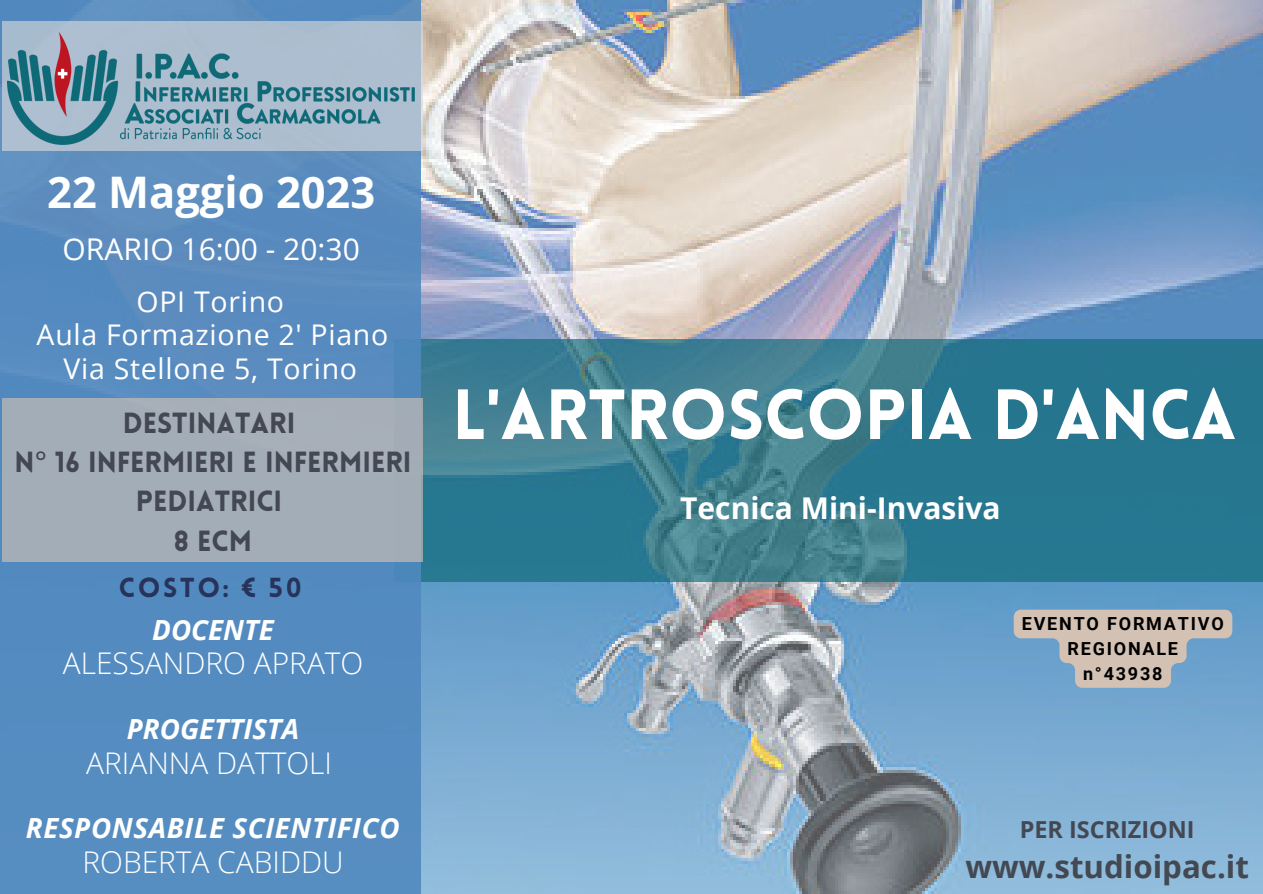
<style>
.page{position:relative;width:1263px;height:894px;background:#fff}
.page>*{position:absolute;margin:0;border:0;box-sizing:border-box;transform-origin:0 0}
.t1{font:900 69.3px "Lovelo";color:#fff}
.t2{font:700 43.5px "Open Sans";color:#fff}
.t3{font:700 31.2px "Open Sans";color:#434853}
.t4{font:700 30px "Open Sans";color:#fff}
.t5{font:30px "Open Sans";color:#fff}
.t6{font:300 29.85px "Open Sans";color:#fff}
.t7{font:900 28.5px/39.3px "Lovelo";color:#434853;text-align:center}
.t8{font:28.5px/33.8px "Open Sans";letter-spacing:.025em;color:#fff;text-align:center}
.t9{font:italic 700 27.75px "Open Sans";letter-spacing:.02em;color:#fff}
.t10{font:italic 700 27.75px "Open Sans";color:#fff}
.t11{font:900 26.85px "Lovelo";letter-spacing:.1em;color:#28335b}
.t12{font:700 23.4px "Open Sans";color:#434853}
.t13{font:700 18px/24.8px "Roboto";letter-spacing:.1em;color:#000;text-align:center}
.s1{font-family:"Noto Sans";font-weight:400}
</style>
<div class="page">
<img style="left:421px;top:0;width:842px;height:893px">
<svg style="left:421px;top:339px;width:842px;height:242px;background:#327b90"></svg>
<div style="left:0;top:0;width:421px;height:893px;background:#5189bf"></div>
<div style="left:2px;top:21px;width:420px;height:130px;background:#acbecf"></div>
<img style="left:8px;top:33px;width:407px;height:111px">
<div style="left:2px;top:398px;width:420px;height:163px;background:#a3adb8"></div>
<svg style="left:1014px;top:609px;width:218px;height:78px;background:#b2b7bb"></svg>
<h2 class="t2" style="left:47px;top:161px;width:330px">22 Maggio 2023</h2>
<p class="t5" style="left:63px;top:227px;width:299px">ORARIO 16:00 - 20:30</p>
<p class="t8" style="left:37px;top:283px;width:353px">OPI Torino<br>Aula Formazione 2' Piano<br>Via Stellone 5, Torino</p>
<p class="t7" style="left:15px;top:406px;width:398px">DESTINATARI<br>N<span class="s1">°</span> 16 INFERMIERI E INFERMIERI<br>PEDIATRICI<br>8 ECM</p>
<p class="t11" style="left:119px;top:576px;width:184px">COSTO: € 50</p>
<p class="t10" style="left:152px;top:609px;width:123px">DOCENTE</p>
<p class="t6" style="left:63px;top:642px;width:302px">ALESSANDRO APRATO</p>
<p class="t10" style="left:127px;top:708px;width:174px">PROGETTISTA</p>
<p class="t6" style="left:86px;top:741px;width:247px">ARIANNA DATTOLI</p>
<p class="t9" style="left:26px;top:807px;width:375px">RESPONSABILE SCIENTIFICO</p>
<p class="t6" style="left:82px;top:840px;width:263px">ROBERTA CABIDDU</p>
<h1 class="t1" style="left:452px;top:387px;width:785px">L'ARTROSCOPIA D'ANCA</h1>
<p class="t4" style="left:680px;top:487px;width:322px">Tecnica Mini-Invasiva</p>
<p class="t13" style="left:1022px;top:611px;width:203px">EVENTO FORMATIVO<br>REGIONALE<br>n°43938</p>
<p class="t12" style="left:1020px;top:813px;width:176px">PER ISCRIZIONI</p>
<p class="t3" style="left:965px;top:844px;width:285px">www.studioipac.it</p>
</div>
